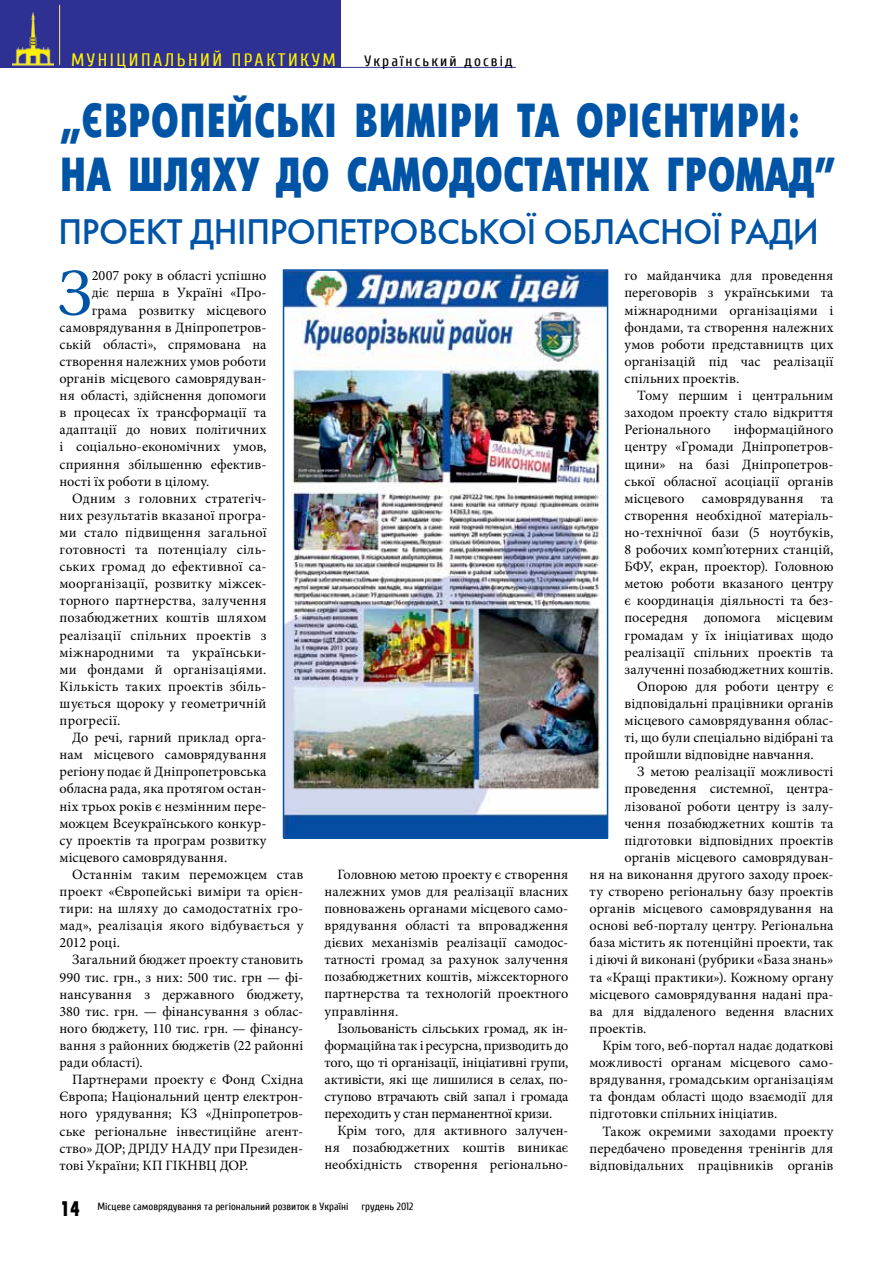
<style>
.page{position:relative;width:893px;height:1263px;background:#fff}
.page>*{position:absolute;margin:0;border:0;box-sizing:border-box;transform-origin:0 0}
.t1{font:66.9px "Minion Pro";color:#0054a6}
.t2{font:47.4px/54px "Futuris X Cond CTT";color:#0054a6}
.t3{font:35.25px "Futuris C";letter-spacing:-.01em;color:#0054a6}
.t4{font:18px "Cuprum";letter-spacing:.14em;color:#fff200}
.t5{font:15px "Cuprum";letter-spacing:.14em;color:#000}
.t6{font:14.25px/17.1px "Minion Pro";letter-spacing:.01em;color:#000;text-align:justify}
.t7{font:14.25px "Minion Pro";letter-spacing:-.01em;color:#000}
.t8{font:10.5px "Cuprum";color:#000}
.s1{font-family:"Futuris X Cond CTT";font-size:21px}
</style>
<div class="page">
<div style="left:0;top:0;width:341px;height:68px;background:#2e3092"></div>
<hr style="left:59px;top:5px;width:1px;height:60px;background:#ffea82">
<img style="left:13px;top:12px;width:40px;height:54px">
<hr style="left:341px;top:67px;width:175px;height:1px;background:#2e3092">
<img style="left:286px;top:272px;width:319px;height:563px">
<div style="left:283px;top:269px;width:325px;height:569px;border:2px solid #0054a6"></div>
<p class="t4" style="left:71px;top:50px;width:254px">му ніципальний практикум</p>
<p class="t5" style="left:364px;top:52px;width:150px">український досвід</p>
<h2 class="t2" style="left:60px;top:95px;width:778px">„Європейські виміри та орієнтири: на шляху до самодостатніх громад”</h2>
<h3 class="t3" style="left:59px;top:210px;width:762px">П роект Дніпропетровс ької облас ної ради</h3>
<h1 class="t1" style="left:58px;top:248px;width:36px">З</h1>
<p class="t6" style="left:92px;top:267px;width:176px">2007 року в області успішно</p>
<p class="t6" style="left:92px;top:284px;width:176px">діє перша в Україні «Про-</p>
<p class="t6" style="left:92px;top:302px;width:176px">грама розвитку місцевого</p>
<p class="t6" style="left:60px;top:319px;width:208px">самоврядування в Дніпропетров-</p>
<p class="t6" style="left:60px;top:336px;width:208px">ській області», спрямована на</p>
<p class="t6" style="left:60px;top:353px;width:208px">створення належних умов роботи</p>
<p class="t6" style="left:60px;top:370px;width:208px">органів місцевого самоврядуван-</p>
<p class="t6" style="left:60px;top:387px;width:208px">ня області, здійснення допомоги</p>
<p class="t6" style="left:60px;top:404px;width:208px">в процесах їх трансформації та</p>
<p class="t6" style="left:60px;top:421px;width:208px">адаптації до нових політичних</p>
<p class="t6" style="left:60px;top:438px;width:208px">і соціально-економічних умов,</p>
<p class="t6" style="left:60px;top:455px;width:208px">сприяння збільшенню ефектив-</p>
<p class="t6" style="left:60px;top:473px;width:151px">ності їх роботи в цілому.</p>
<p class="t6" style="left:72px;top:490px;width:196px">Одним з головних стратегіч-</p>
<p class="t6" style="left:60px;top:507px;width:208px">них результатів вказаної програ-</p>
<p class="t6" style="left:60px;top:524px;width:208px">ми стало підвищення загальної</p>
<p class="t6" style="left:60px;top:541px;width:208px">готовності та потенціалу сіль-</p>
<p class="t6" style="left:60px;top:558px;width:208px">ських громад до ефективної са-</p>
<p class="t6" style="left:60px;top:575px;width:208px">моорганізації, розвитку міжсек-</p>
<p class="t6" style="left:60px;top:592px;width:208px">торного партнерства, залучення</p>
<p class="t6" style="left:60px;top:609px;width:208px">позабюджетних коштів шляхом</p>
<p class="t6" style="left:60px;top:626px;width:208px">реалізації спільних проектів з</p>
<p class="t6" style="left:60px;top:644px;width:208px">міжнародними та українськи-</p>
<p class="t6" style="left:60px;top:661px;width:208px">ми фондами й організаціями.</p>
<p class="t6" style="left:60px;top:678px;width:208px">Кількість таких проектів збіль-</p>
<p class="t6" style="left:60px;top:695px;width:208px">шується щороку у геометричній</p>
<p class="t6" style="left:60px;top:712px;width:62px">прогресії.</p>
<p class="t6" style="left:72px;top:729px;width:196px">До речі, гарний приклад орга-</p>
<p class="t6" style="left:60px;top:746px;width:208px">нам місцевого самоврядування</p>
<p class="t6" style="left:60px;top:763px;width:208px">регіону подає й Дніпропетровська</p>
<p class="t6" style="left:60px;top:780px;width:208px">обласна рада, яка протягом остан-</p>
<p class="t6" style="left:60px;top:797px;width:208px">ніх трьох років є незмінним пере-</p>
<p class="t6" style="left:60px;top:815px;width:208px">можцем Всеукраїнського конкур-</p>
<p class="t6" style="left:60px;top:832px;width:208px">су проектів та програм розвитку</p>
<p class="t6" style="left:60px;top:849px;width:169px">місцевого самоврядування.</p>
<p class="t6" style="left:72px;top:866px;width:233px">Останнім таким переможцем став</p>
<p class="t6" style="left:60px;top:883px;width:245px">проект «Європейські виміри та орієн-</p>
<p class="t6" style="left:60px;top:900px;width:245px">тири: на шляху до самодостатніх гро-</p>
<p class="t6" style="left:60px;top:917px;width:245px">мад», реалізація якого відбувається у</p>
<p class="t6" style="left:60px;top:934px;width:62px">2012 році.</p>
<p class="t6" style="left:72px;top:951px;width:232px">Загальний бюджет проекту становить</p>
<p class="t6" style="left:60px;top:968px;width:245px">990 тис. грн., з них: 500 тис. грн — фі-</p>
<p class="t6" style="left:60px;top:986px;width:245px">нансування з державного бюджету,</p>
<p class="t6" style="left:60px;top:1003px;width:245px">380 тис. грн. — фінансування з облас-</p>
<p class="t7" style="left:60px;top:1019px;width:245px">ного бюджету, 110 тис. грн. — фінансу-</p>
<p class="t6" style="left:60px;top:1037px;width:245px">вання з районних бюджетів (22 районні</p>
<p class="t6" style="left:60px;top:1054px;width:85px">ради області).</p>
<p class="t6" style="left:72px;top:1071px;width:232px">Партнерами проекту є Фонд Східна</p>
<p class="t6" style="left:60px;top:1088px;width:244px">Європа; Національний центр електрон-</p>
<p class="t6" style="left:60px;top:1105px;width:245px">ного урядування; КЗ «Дніпропетров-</p>
<p class="t6" style="left:60px;top:1122px;width:245px">ське регіональне інвестиційне агент-</p>
<p class="t6" style="left:60px;top:1139px;width:245px">ство» ДОР; ДРІДУ НАДУ при Президен-</p>
<p class="t6" style="left:60px;top:1157px;width:190px">тові України; КП ГІКНВЦ ДОР.</p>
<p class="t6" style="left:325px;top:866px;width:245px;text-indent:13px">Головною метою проекту є створення належних умов для реалізації власних повноважень органами місцевого само&shy;врядування області та впровадження дієвих механізмів реалізації самодос&shy;татності громад за рахунок залучення позабюджетних коштів, міжсекторного партнерства та технологій проектного управління.</p>
<p class="t6" style="left:325px;top:1019px;width:245px;text-indent:13px">Ізольованість сільських громад, як ін&shy;формаційна так і ресурсна, призводить до того, що ті організації, ініціативні групи, активісти, які ще лишилися в селах, по&shy;ступово втрачають свій запал і громада переходить у стан перманентної кризи.</p>
<p class="t6" style="left:325px;top:1122px;width:245px;text-indent:13px">Крім того, для активного залучен&shy;ня позабюджетних коштів виникає необхідність створення регіонально-</p>
<p class="t8" style="left:60px;top:1200px;width:290px"><span class="s1">14</span> Місцеве самоврядування та регіональний розвиток в Україні</p>
<p class="t8" style="left:361px;top:1200px;width:53px">грудень 2012</p>
<p class="t6" style="left:624px;top:267px;width:210px">го майданчика для проведення переговорів з українськими та міжнародними організаціями і фондами, та створення належних умов роботи представництв цих організацій під час реалізації спільних проектів.</p>
<p class="t6" style="left:624px;top:387px;width:210px;text-indent:13px">Тому першим і центральним заходом проекту стало відкриття Регіонального</p>
<p class="t6" style="left:734px;top:421px;width:101px">інформаційного</p>
<p class="t6" style="left:624px;top:438px;width:210px">центру «Громади Дніпропетров-</p>
<p class="t6" style="left:624px;top:455px;width:210px">щини» на базі Дніпропетров-</p>
<p class="t6" style="left:624px;top:473px;width:210px">ської обласної асоціації органів</p>
<p class="t6" style="left:624px;top:490px;width:210px">місцевого самоврядування та</p>
<p class="t6" style="left:624px;top:507px;width:210px">створення необхідної матеріаль-</p>
<p class="t6" style="left:624px;top:524px;width:210px">но-технічної бази (5 ноутбуків,</p>
<p class="t6" style="left:624px;top:541px;width:210px">8 робочих комп’ютерних станцій,</p>
<p class="t6" style="left:624px;top:558px;width:210px">БФУ, екран, проектор). Головною</p>
<p class="t6" style="left:624px;top:575px;width:210px">метою роботи вказаного центру</p>
<p class="t6" style="left:624px;top:592px;width:210px">є координація діяльності та без-</p>
<p class="t6" style="left:624px;top:609px;width:210px">посередня допомога місцевим</p>
<p class="t6" style="left:624px;top:626px;width:210px">громадам у їх ініціативах щодо</p>
<p class="t6" style="left:624px;top:644px;width:210px">реалізації спільних проектів та</p>
<p class="t6" style="left:624px;top:661px;width:210px">залученні позабюджетних коштів.</p>
<p class="t6" style="left:637px;top:678px;width:198px">Опорою для роботи центру є</p>
<p class="t6" style="left:624px;top:695px;width:210px">відповідальні працівники органів</p>
<p class="t6" style="left:624px;top:712px;width:210px">місцевого самоврядування облас-</p>
<p class="t6" style="left:624px;top:729px;width:210px">ті, що були спеціально відібрані та</p>
<p class="t6" style="left:624px;top:746px;width:191px">пройшли відповідне навчання.</p>
<p class="t6" style="left:637px;top:763px;width:198px">З метою реалізації можливості</p>
<p class="t6" style="left:624px;top:780px;width:210px">проведення системної, центра-</p>
<p class="t6" style="left:624px;top:797px;width:210px">лізованої роботи центру із залу-</p>
<p class="t6" style="left:624px;top:815px;width:210px">чення позабюджетних коштів та</p>
<p class="t6" style="left:624px;top:832px;width:210px">підготовки відповідних проектів</p>
<p class="t6" style="left:624px;top:849px;width:210px">органів місцевого самоврядуван-</p>
<p class="t6" style="left:590px;top:866px;width:245px">ня на виконання другого заходу проек-</p>
<p class="t6" style="left:590px;top:883px;width:245px">ту створено регіональну базу проектів</p>
<p class="t6" style="left:590px;top:900px;width:245px">органів місцевого самоврядування на</p>
<p class="t6" style="left:590px;top:917px;width:245px">основі веб-порталу центру. Регіональна</p>
<p class="t6" style="left:590px;top:934px;width:245px">база містить як потенційні проекти, так</p>
<p class="t6" style="left:590px;top:951px;width:245px">і діючі й виконані (рубрики «База знань»</p>
<p class="t6" style="left:590px;top:968px;width:245px">та «Кращі практики»). Кожному органу</p>
<p class="t6" style="left:590px;top:986px;width:245px">місцевого самоврядування надані пра-</p>
<p class="t6" style="left:590px;top:1003px;width:245px">ва для віддаленого ведення власних</p>
<p class="t6" style="left:590px;top:1020px;width:58px">проектів.</p>
<p class="t6" style="left:602px;top:1037px;width:233px">Крім того, веб-портал надає додаткові</p>
<p class="t6" style="left:590px;top:1054px;width:245px">можливості органам місцевого само-</p>
<p class="t6" style="left:590px;top:1071px;width:245px">врядування, громадським організаціям</p>
<p class="t6" style="left:590px;top:1088px;width:245px">та фондам області щодо взаємодії для</p>
<p class="t6" style="left:590px;top:1105px;width:189px">підготовки спільних ініціатив.</p>
<p class="t6" style="left:602px;top:1122px;width:232px">Також окремими заходами проекту</p>
<p class="t6" style="left:590px;top:1139px;width:245px">передбачено проведення тренінгів для</p>
<p class="t6" style="left:590px;top:1157px;width:245px">відповідальних працівників органів</p>
</div>
